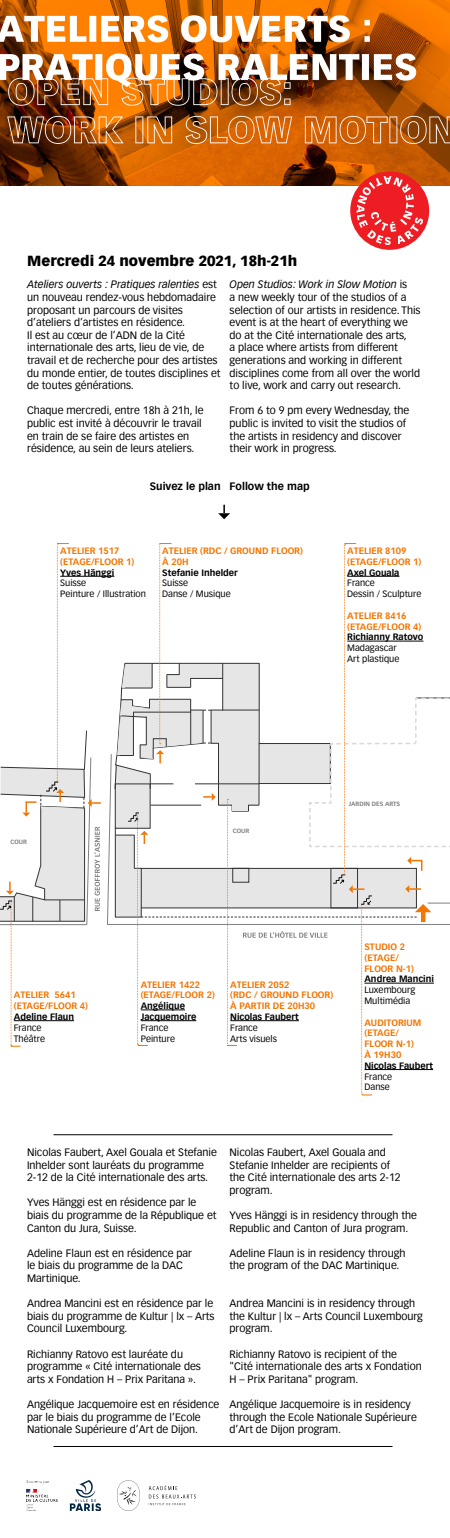
<style>
.page{position:relative;width:450px;height:1538px;background:#fff}
.page>*{position:absolute;margin:0;border:0;box-sizing:border-box;transform-origin:0 0}
.t1{font:900 14.25px "Vectora Com";color:#000}
.t2{font:10.5px/12.6px "Vectora Com";color:#000}
.t3{font:700 10.5px "Vectora Com";color:#000}
.t4{font:700 9px "Vectora Com";color:#f37502}
.t5{font:9px "Vectora Com";color:#000}
.t6{font:700 9px "Vectora Com";color:#000}
.t7{font:700 6px "Vectora Com";color:#808080}
.s1{font-style:italic}
</style>
<div class="page">
<img style="left:70px;top:1480px;width:31px;height:30px">
<svg style="left:149px;top:1485px;width:47px;height:20px"></svg>
<svg style="left:117px;top:1480px;width:23px;height:30px"></svg>
<img style="left:27px;top:1480px;width:31px;height:31px">
<img style="left:0;top:0;width:450px;height:185px">
<svg style="left:218px;top:505px;width:12px;height:14px"></svg>
<hr style="left:54px;top:1446px;width:339px;height:1px;background:#000">
<div style="left:350px;top:171px;width:79px;height:79px;background:#ee1d23;border-radius:50%"></div>
<svg style="left:357px;top:176px;width:66px;height:69px"></svg>
<hr style="left:54px;top:1134px;width:339px;height:1px;background:#000">
<hr style="left:60px;top:576px;width:54px;height:1px;background:#000">
<svg style="left:0;top:543px;width:101px;height:503px"></svg>
<svg style="left:107px;top:543px;width:343px;height:552px"></svg>
<p class="t1" style="left:27px;top:252px;width:272px">Mercredi 24 novembre 2021, 18h-21h</p>
<p class="t2" style="left:27px;top:278px;width:195px"><span class="s1">Ateliers ouverts : Pratiques ralenties</span> est un nouveau rendez-vous hebdomadaire proposant un parcours de visites d’ateliers d’artistes en résidence.<br>Il est au cœur de l’ADN de la Cité internationale des arts, lieu de vie, de travail et de recherche pour des artistes du monde entier, de toutes disciplines et de toutes générations.</p>
<p class="t2" style="left:27px;top:404px;width:178px">Chaque mercredi, entre 18h à 21h, le public est invité à découvrir le travail en train de se faire des artistes en résidence, au sein de leurs ateliers.</p>
<p class="t3" style="left:150px;top:480px;width:72px">Suivez le plan</p>
<p class="t2" style="left:230px;top:278px;width:193px"><span class="s1">Open Studios: Work in Slow Motion</span> is<br>a new weekly tour of the studios of a selection of our artists in residence. This event is at the heart of everything we do at the Cité internationale des arts,<br>a place where artists from different generations and working in different disciplines come from all over the world to live, work and carry out research.</p>
<p class="t2" style="left:230px;top:404px;width:181px">From 6 to 9 pm every Wednesday, the public is invited to visit the studios of the artists in residency and discover their work in progress.</p>
<p class="t3" style="left:230px;top:480px;width:82px">Follow the map</p>
<p class="t4" style="left:60px;top:545px;width:61px">ATELIER 1517</p>
<p class="t4" style="left:60px;top:556px;width:76px">(ETAGE/FLOOR 1)</p>
<p class="t6" style="left:60px;top:567px;width:56px">Yves Hänggi</p>
<p class="t5" style="left:60px;top:578px;width:28px">Suisse</p>
<p class="t5" style="left:60px;top:588px;width:87px">Peinture / Illustration</p>
<p class="t4" style="left:162px;top:545px;width:142px">ATELIER (RDC / GROUND FLOOR)</p>
<p class="t4" style="left:162px;top:556px;width:28px">À 20H</p>
<p class="t6" style="left:162px;top:567px;width:77px">Stefanie Inhelder</p>
<p class="t5" style="left:162px;top:578px;width:28px">Suisse</p>
<p class="t5" style="left:162px;top:588px;width:70px">Danse / Musique</p>
<p class="t4" style="left:347px;top:545px;width:61px">ATELIER 8109</p>
<p class="t4" style="left:347px;top:556px;width:76px">(ETAGE/FLOOR 1)</p>
<p class="t6" style="left:347px;top:567px;width:54px">Axel Gouala</p>
<p class="t5" style="left:347px;top:578px;width:29px">France</p>
<p class="t5" style="left:347px;top:588px;width:76px">Dessin / Sculpture</p>
<p class="t4" style="left:347px;top:610px;width:61px">ATELIER 8416</p>
<p class="t4" style="left:347px;top:621px;width:76px">(ETAGE/FLOOR 4)</p>
<p class="t6" style="left:347px;top:631px;width:78px">Richianny Ratovo</p>
<p class="t5" style="left:347px;top:642px;width:51px">Madagascar</p>
<p class="t5" style="left:347px;top:653px;width:54px">Art plastique</p>
<p class="t7" style="left:10px;top:838px;width:18px">COUR</p>
<p class="t4" style="left:14px;top:989px;width:63px">ATELIER 5641</p>
<p class="t4" style="left:14px;top:1000px;width:76px">(ETAGE/FLOOR 4)</p>
<p class="t6" style="left:14px;top:1011px;width:62px">Adeline Flaun</p>
<p class="t5" style="left:14px;top:1022px;width:29px">France</p>
<p class="t5" style="left:14px;top:1033px;width:33px">Théâtre</p>
<p class="t7" style="left:233px;top:827px;width:18px">COUR</p>
<p class="t7" style="left:349px;top:800px;width:53px">JARDIN DES ARTS</p>
<p class="t4" style="left:141px;top:979px;width:61px">ATELIER 1422</p>
<p class="t4" style="left:141px;top:989px;width:76px">(ETAGE/FLOOR 2)</p>
<p class="t6" style="left:141px;top:1000px;width:46px">Angélique</p>
<p class="t6" style="left:141px;top:1011px;width:57px">Jacquemoire</p>
<p class="t5" style="left:141px;top:1022px;width:29px">France</p>
<p class="t5" style="left:141px;top:1033px;width:36px">Peinture</p>
<p class="t4" style="left:230px;top:979px;width:61px">ATELIER 2052</p>
<p class="t4" style="left:230px;top:989px;width:105px">(RDC / GROUND FLOOR)</p>
<p class="t4" style="left:230px;top:1000px;width:86px">À PARTIR DE 20H30</p>
<p class="t6" style="left:230px;top:1011px;width:70px">Nicolas Faubert</p>
<p class="t5" style="left:230px;top:1022px;width:29px">France</p>
<p class="t5" style="left:230px;top:1033px;width:48px">Arts visuels</p>
<p class="t4" style="left:364px;top:941px;width:42px">STUDIO 2</p>
<p class="t4" style="left:364px;top:952px;width:36px">(ETAGE/</p>
<p class="t4" style="left:364px;top:963px;width:51px">FLOOR N-1)</p>
<p class="t6" style="left:364px;top:973px;width:71px">Andrea Mancini</p>
<p class="t5" style="left:364px;top:984px;width:52px">Luxembourg</p>
<p class="t5" style="left:364px;top:995px;width:47px">Multimédia</p>
<p class="t4" style="left:364px;top:1017px;width:58px">AUDITORIUM</p>
<p class="t4" style="left:364px;top:1027px;width:36px">(ETAGE/</p>
<p class="t4" style="left:364px;top:1038px;width:51px">FLOOR N-1)</p>
<p class="t4" style="left:364px;top:1049px;width:38px">À 19H30</p>
<p class="t6" style="left:364px;top:1060px;width:70px">Nicolas Faubert</p>
<p class="t5" style="left:364px;top:1071px;width:29px">France</p>
<p class="t5" style="left:364px;top:1082px;width:27px">Danse</p>
<p class="t2" style="left:27px;top:1146px;width:191px">Nicolas Faubert, Axel Gouala et Stefanie<br>Inhelder sont lauréats du programme<br>2-12 de la Cité internationale des arts.</p>
<p class="t2" style="left:27px;top:1196px;width:191px">Yves Hänggi est en résidence par le biais du programme de la République et<br>Canton du Jura, Suisse.</p>
<p class="t2" style="left:27px;top:1246px;width:166px">Adeline Flaun est en résidence par le biais du programme de la DAC<br>Martinique.</p>
<p class="t2" style="left:27px;top:1297px;width:189px">Andrea Mancini est en résidence par le biais du programme de Kultur | lx – Arts<br>Council Luxembourg.</p>
<p class="t2" style="left:27px;top:1347px;width:175px">Richianny Ratovo est lauréate du programme « Cité internationale des arts x Fondation H – Prix Paritana ».</p>
<p class="t2" style="left:27px;top:1398px;width:194px">Angélique Jacquemoire est en résidence par le biais du programme de l’Ecole<br>Nationale Supérieure d’Art de Dijon.</p>
<p class="t2" style="left:230px;top:1146px;width:173px">Nicolas Faubert, Axel Gouala and<br>Stefanie Inhelder are recipients of the Cité internationale des arts 2-12 program.</p>
<p class="t2" style="left:230px;top:1209px;width:189px">Yves Hänggi is in residency through the<br>Republic and Canton of Jura program.</p>
<p class="t2" style="left:230px;top:1246px;width:177px">Adeline Flaun is in residency through the program of the DAC Martinique.</p>
<p class="t2" style="left:230px;top:1297px;width:195px">Andrea Mancini is in residency through the Kultur | lx – Arts Council Luxembourg program.</p>
<p class="t2" style="left:230px;top:1347px;width:194px">Richianny Ratovo is recipient of the "Cité internationale des arts x Fondation<br>H – Prix Paritana" program.</p>
<p class="t2" style="left:230px;top:1398px;width:189px">Angélique Jacquemoire is in residency through the Ecole Nationale Supérieure d’Art de Dijon program.</p>
</div>
